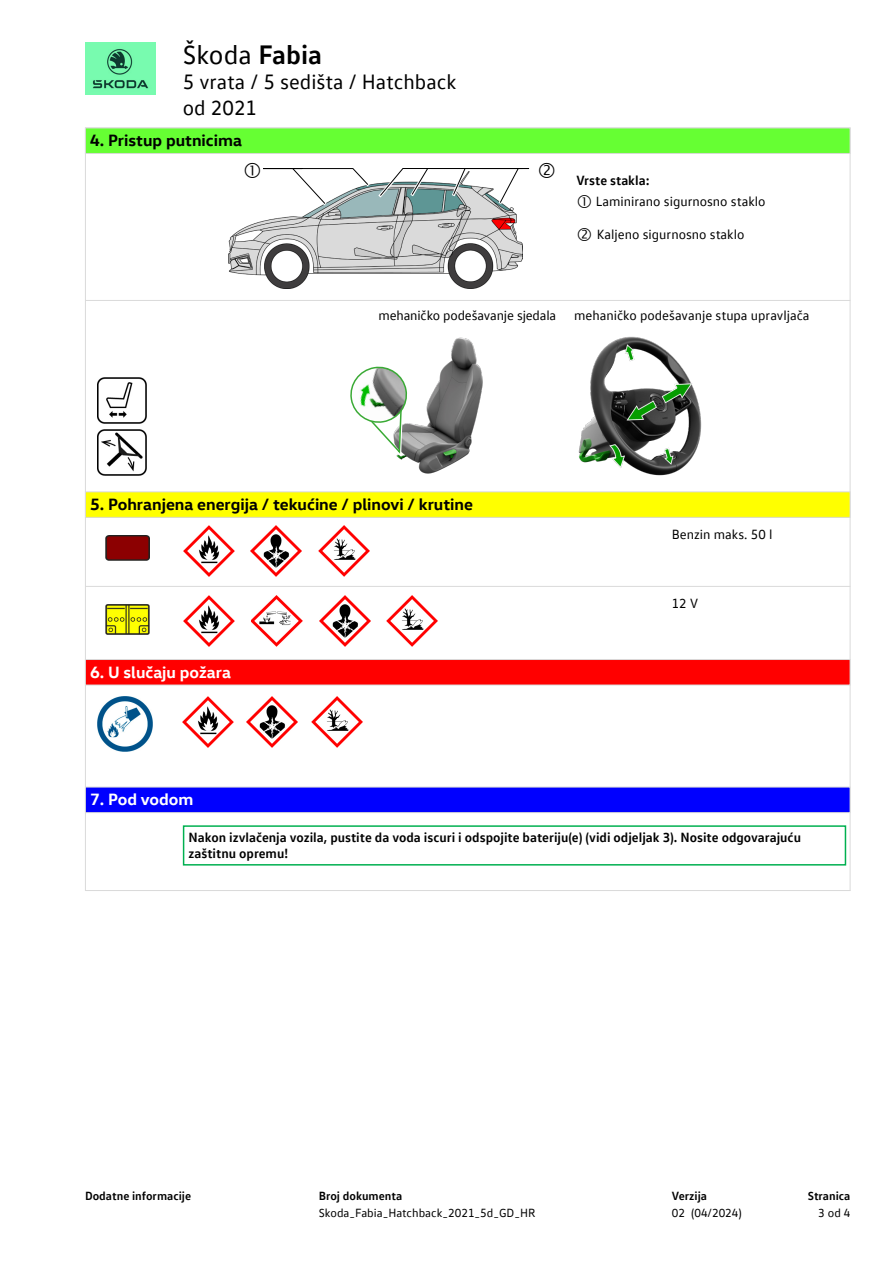
<style>
.page{position:relative;width:893px;height:1263px;background:#fff}
.page>*{position:absolute;margin:0;border:0;box-sizing:border-box;transform-origin:0 0}
.t1{font:27px "VW Text Office";color:#000}
.t2{font:21px/25.5px "VW Text Office";color:#000}
.Kapiteltitel{font:700 16.5px "VW Head Office";color:#000}
.Kapiteltitel_weiß{font:700 16.5px "VW Head Office";color:#fff}
.Text{font:13.5px "VW Text Office";color:#000}
.Hinweistext{font:700 13.5px/16.5px "VW Text Office";color:#000}
.Text_fett{font:700 13.5px "VW Text Office";color:#000}
.Fusszeile{font:12px "VW Text Office";color:#000}
.Fusszeile_fett{font:700 12px "VW Text Office";color:#000}
.s1{font-weight:700}
</style>
<div class="page">
<img style="left:85px;top:43px;width:71px;height:52px">
<img style="left:229px;top:209px;width:294px;height:79px">
<hr style="left:85px;top:128px;width:1px;height:763px;background:#dadada">
<hr style="left:850px;top:128px;width:1px;height:763px;background:#dadada">
<div style="left:85px;top:492px;width:765px;height:25px;background:#ff0"></div>
<div style="left:85px;top:491px;width:765px;height:27px;border:1px solid #dadada"></div>
<img style="left:183px;top:526px;width:51px;height:51px">
<img style="left:250px;top:526px;width:51px;height:51px">
<img style="left:318px;top:526px;width:51px;height:51px">
<img style="left:183px;top:595px;width:51px;height:51px">
<img style="left:319px;top:595px;width:51px;height:52px">
<img style="left:251px;top:595px;width:51px;height:52px">
<img style="left:387px;top:595px;width:51px;height:51px">
<img style="left:106px;top:604px;width:43px;height:30px">
<hr style="left:85px;top:586px;width:765px;height:1px;background:#dadada">
<img style="left:106px;top:536px;width:43px;height:25px">
<img style="left:574px;top:336px;width:135px;height:157px">
<img style="left:409px;top:337px;width:74px;height:137px">
<svg style="left:350px;top:366px;width:59px;height:94px"></svg>
<div style="left:85px;top:128px;width:765px;height:25px;background:#6f3"></div>
<div style="left:85px;top:128px;width:765px;height:26px;border:1px solid #dadada"></div>
<hr style="left:85px;top:890px;width:765px;height:1px;background:#dadada">
<hr style="left:85px;top:300px;width:765px;height:1px;background:#dadada">
<img style="left:97px;top:696px;width:55px;height:55px">
<img style="left:183px;top:696px;width:51px;height:51px">
<img style="left:247px;top:696px;width:51px;height:51px">
<img style="left:311px;top:696px;width:51px;height:51px">
<div style="left:85px;top:659px;width:765px;height:26px;background:#f00"></div>
<div style="left:85px;top:659px;width:765px;height:26px;border:1px solid #dadada"></div>
<div style="left:183px;top:825px;width:663px;height:40px;border:2px solid #00b050"></div>
<div style="left:85px;top:787px;width:765px;height:26px;background:#00f"></div>
<div style="left:85px;top:787px;width:765px;height:26px;border:1px solid #dadada"></div>
<img style="left:98px;top:429px;width:49px;height:47px">
<img style="left:98px;top:377px;width:49px;height:47px">
<svg style="left:263px;top:168px;width:267px;height:41px"></svg>
<h1 class="t1" style="left:183px;top:38px;width:141px">Škoda <span class="s1">Fabia</span></h1>
<h2 class="t2" style="left:183px;top:69px;width:275px">5 vrata / 5 sedišta / Hatchback od 2021</h2>
<p class="Kapiteltitel" style="left:90px;top:130px;width:153px">4. Pristup putnicima</p>
<p class="Text_fett" style="left:576px;top:172px;width:75px">Vrste stakla:</p>
<p class="Text" style="left:596px;top:193px;width:171px">Laminirano sigurnosno staklo</p>
<p class="Text" style="left:597px;top:226px;width:149px">Kaljeno sigurnosno staklo</p>
<p class="Text" style="left:378px;top:307px;width:179px">mehaničko podešavanje sjedala</p>
<p class="Text" style="left:574px;top:307px;width:237px">mehaničko podešavanje stupa upravljača</p>
<p class="Kapiteltitel" style="left:90px;top:494px;width:384px">5. Pohranjena energija / tekućine / plinovi / krutine</p>
<p class="Kapiteltitel_weiß" style="left:90px;top:661px;width:142px">6. U slučaju požara</p>
<p class="Kapiteltitel_weiß" style="left:90px;top:789px;width:105px">7. Pod vodom</p>
<p class="Text" style="left:672px;top:526px;width:102px">Benzin maks. 50 l</p>
<p class="Text" style="left:672px;top:595px;width:28px">12 V</p>
<p class="Hinweistext" style="left:189px;top:828px;width:614px">Nakon izvlačenja vozila, pustite da voda iscuri i odspojite bateriju(e) (vidi odjeljak 3). Nosite odgovarajuću zaštitnu opremu!</p>
<p class="Fusszeile_fett" style="left:85px;top:1188px;width:108px">Dodatne informacije</p>
<p class="Fusszeile_fett" style="left:319px;top:1188px;width:85px">Broj dokumenta</p>
<p class="Fusszeile" style="left:319px;top:1206px;width:218px">Skoda_Fabia_Hatchback_2021_5d_GD_HR</p>
<p class="Fusszeile_fett" style="left:672px;top:1188px;width:37px">Verzija</p>
<p class="Fusszeile" style="left:672px;top:1206px;width:72px">02 (04/2024)</p>
<p class="Fusszeile_fett" style="left:808px;top:1188px;width:44px">Stranica</p>
<p class="Fusszeile" style="left:818px;top:1206px;width:34px">3 od 4</p>
</div>
